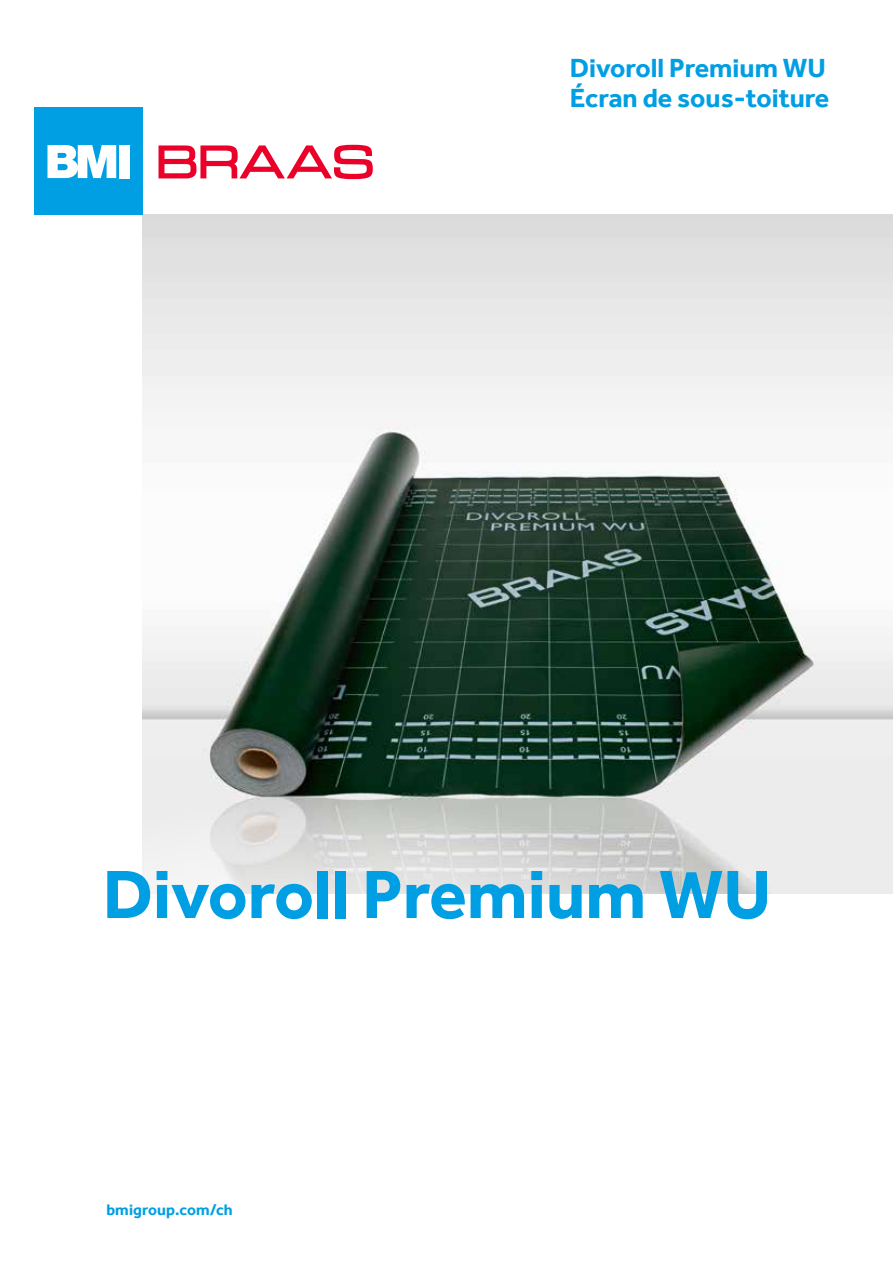
<style>
.page{position:relative;width:893px;height:1263px;background:#fff}
.page>*{position:absolute;margin:0;border:0;box-sizing:border-box;transform-origin:0 0}
.t1{font:700 70.5px "Effra";color:#009ee3}
.t2{font:700 27px/30px "Effra";color:#009ee3}
.t3{font:700 15.75px "Effra";letter-spacing:.005em;color:#009ee3}
</style>
<div class="page">
<img style="left:143px;top:214px;width:750px;height:679px">
<svg style="left:142px;top:799px;width:574px;height:95px;background:#d8d8d7"></svg>
<div style="left:34px;top:107px;width:109px;height:107px;background:#009ee3"></div>
<svg style="left:47px;top:145px;width:69px;height:33px;background:#d0edf9"></svg>
<div style="left:119px;top:145px;width:11px;height:33px;background:#fff"></div>
<svg style="left:159px;top:145px;width:214px;height:34px"></svg>
<p class="t2" style="left:570px;top:53px;width:261px">Divoroll Premium WU<br>Écran de sous-toiture</p>
<h1 class="t1" style="left:103px;top:852px;width:670px">Divoroll Premium WU</h1>
<p class="t3" style="left:106px;top:1200px;width:128px">bmigroup.com/ch</p>
</div>
